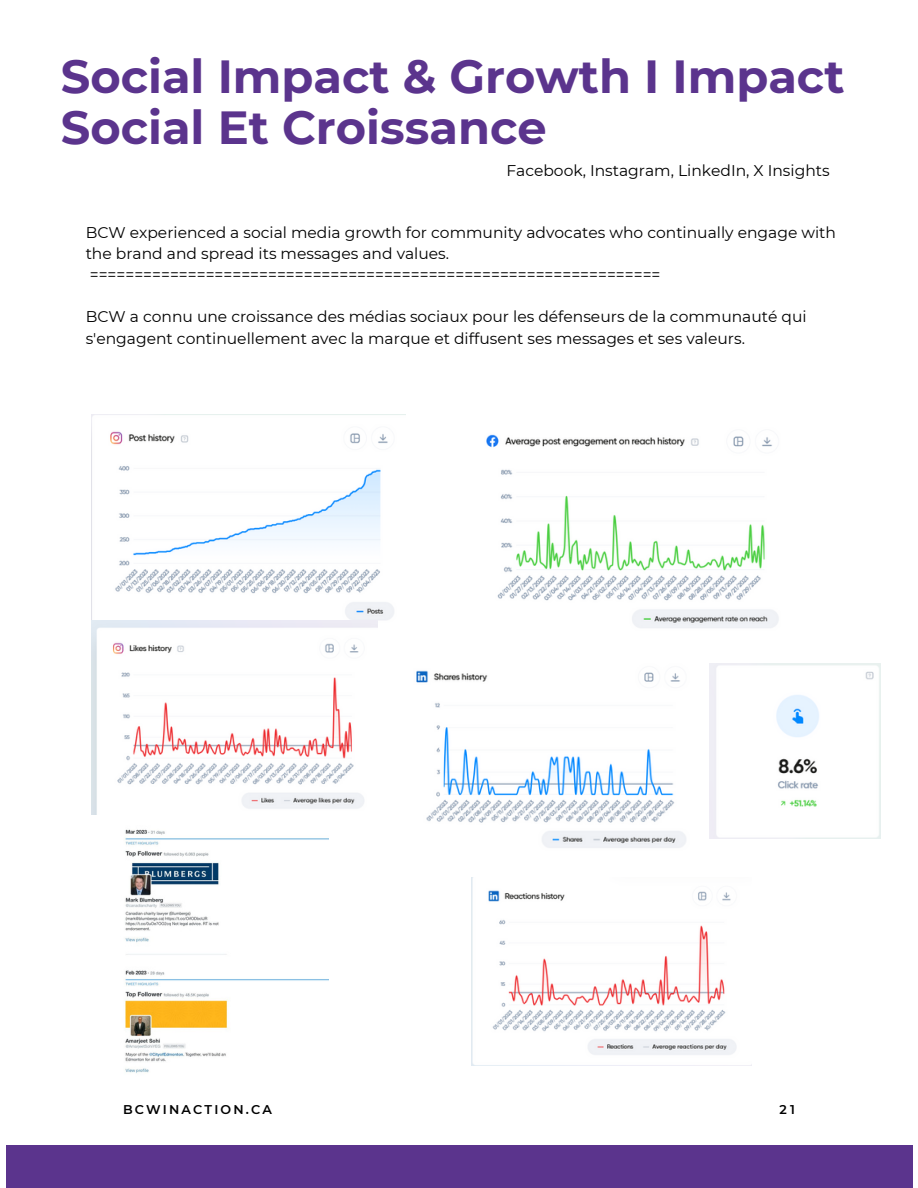
<style>
.page{position:relative;width:918px;height:1188px;background:#fff}
.page>*{position:absolute;margin:0;border:0;box-sizing:border-box;transform-origin:0 0}
.t1{font:700 46.35px/51.8px "Montserrat";color:#5b348d}
.t2{font:15.45px/21.1px "Montserrat";color:#000001}
.t3{font:600 12.75px "Montserrat";letter-spacing:.17em;color:#000001}
</style>
<div class="page">
<img style="left:92px;top:415px;width:302px;height:205px">
<img style="left:92px;top:620px;width:286px;height:195px">
<img style="left:709px;top:664px;width:171px;height:174px">
<img style="left:486px;top:434px;width:293px;height:194px">
<img style="left:416px;top:670px;width:270px;height:178px">
<img style="left:471px;top:877px;width:266px;height:188px">
<div style="left:6px;top:1145px;width:906px;height:43px;background:#5b348d"></div>
<img style="left:125px;top:829px;width:203px;height:244px">
<p class="t1" style="left:61px;top:50px;width:785px">Social Impact &amp; Growth I Impact<br>Social Et Croissance</p>
<p class="t2" style="left:506px;top:160px;width:325px">Facebook, Instagram, LinkedIn, X Insights</p>
<p class="t2" style="left:86px;top:222px;width:752px">BCW experienced a social media growth for community advocates who continually engage with the brand and spread its messages and values.</p>
<p class="t2" style="left:90px;top:264px;width:572px">================================================================</p>
<p class="t2" style="left:86px;top:306px;width:723px">BCW a connu une croissance des médias sociaux pour les défenseurs de la communauté qui s'engagent continuellement avec la marque et diffusent ses messages et ses valeurs.</p>
<p class="t3" style="left:123px;top:1102px;width:151px">BCWINACTION.CA</p>
<p class="t3" style="left:780px;top:1102px;width:17px">21</p>
</div>
